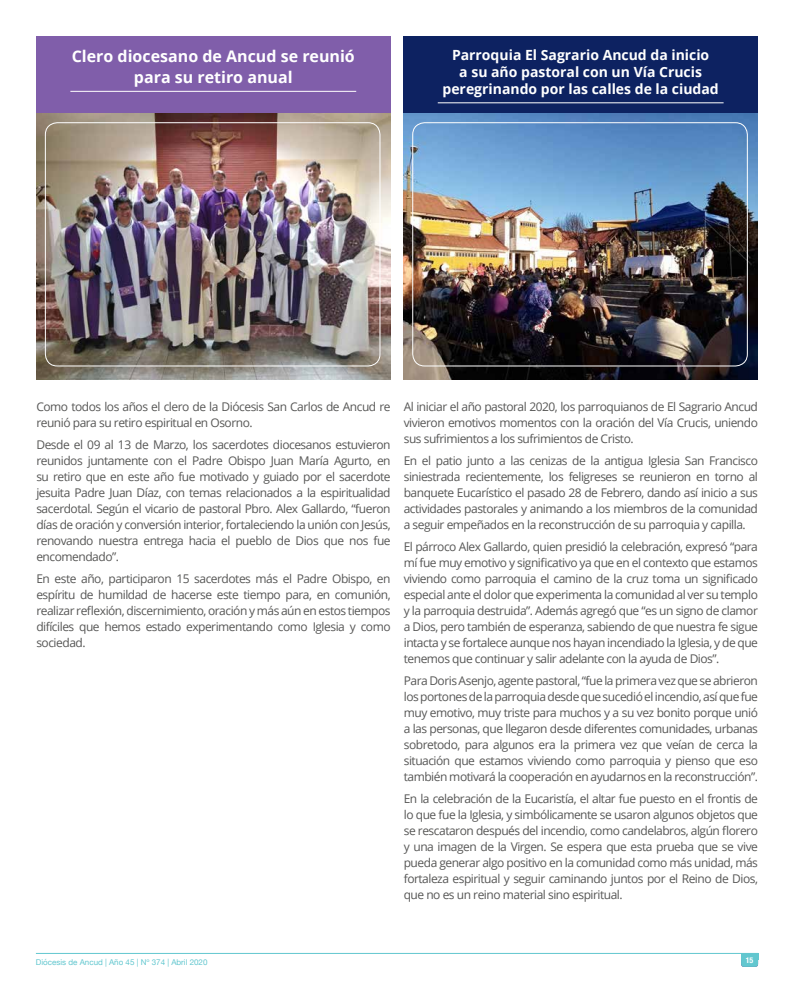
<style>
.page{position:relative;width:794px;height:993px;background:#fff}
.page>*{position:absolute;margin:0;border:0;box-sizing:border-box;transform-origin:0 0}
.t1{font:700 16px/21px "Open Sans";color:#fff;text-align:center}
.t2{font:700 14px/17px "Open Sans";color:#fff;text-align:center}
.t3{font:12px/16px "Open Sans";letter-spacing:-.04em;color:#575756;text-align:justify}
.t4{font:8px "Helvetica Neue";color:#62c7cf}
.t5{font:700 condensed 8px "Helvetica Neue";color:#fff}
</style>
<div class="page">
<hr style="left:36px;top:952px;width:722px;height:1px;background:#62c7cf">
<div style="left:741px;top:953px;width:17px;height:6px;background:#62c7cf"></div>
<div style="left:741px;top:953px;width:17px;height:13px;background:#62c7cf;border-radius:3px"></div>
<div style="left:36px;top:36px;width:354px;height:343px;background:#805eaa"></div>
<hr style="left:70px;top:91px;width:286px;height:1px;background:#fff">
<img style="left:36px;top:113px;width:354px;height:266px">
<div style="left:45px;top:122px;width:335px;height:244px;border:1px solid #fff;border-radius:12px"></div>
<div style="left:404px;top:36px;width:354px;height:343px;background:#0d2261"></div>
<hr style="left:438px;top:103px;width:285px;height:1px;background:#fff">
<img style="left:404px;top:113px;width:354px;height:266px">
<div style="left:412px;top:122px;width:336px;height:244px;border:1px solid #fff;border-radius:12px"></div>
<h1 class="t1" style="left:72px;top:45px;width:285px">Clero diocesano de Ancud se reunió para su retiro anual</h1>
<p class="t2" style="left:442px;top:46px;width:278px">Parroquia El Sagrario Ancud da inicio<br>a su año pastoral con un Vía Crucis peregrinando por las calles de la ciudad</p>
<p class="t3" style="left:36px;top:398px;width:356px">Como todos los años el clero de la Diócesis San Carlos de Ancud re reunió para su retiro espiritual en Osorno.</p>
<p class="t3" style="left:36px;top:436px;width:356px">Desde el 09 al 13 de Marzo, los sacerdotes diocesanos estuvieron reunidos juntamente con el Padre Obispo Juan María Agurto, en su retiro que en este año fue motivado y guiado por el sacerdote jesuita Padre Juan Díaz, con temas relacionados a la espiritualidad sacerdotal. Según el vicario de pastoral Pbro. Alex Gallardo, “fueron días de oración y conversión interior, fortaleciendo la unión con Jesús, renovando nuestra entrega hacia el pueblo de Dios que nos fue encomendado”.</p>
<p class="t3" style="left:36px;top:570px;width:356px">En este año, participaron 15 sacerdotes más el Padre Obispo, en espíritu de humildad de hacerse este tiempo para, en comunión, realizar reflexión, discernimiento, oración y más aún en estos tiempos difíciles que hemos estado experimentando como Iglesia y como sociedad.</p>
<p class="t3" style="left:404px;top:398px;width:356px">Al iniciar el año pastoral 2020, los parroquianos de El Sagrario Ancud vivieron emotivos momentos con la oración del Vía Crucis, uniendo sus sufrimientos a los sufrimientos de Cristo.</p>
<p class="t3" style="left:404px;top:452px;width:356px">En el patio junto a las cenizas de la antigua Iglesia San Francisco siniestrada recientemente, los feligreses se reunieron en torno al banquete Eucarístico el pasado 28 de Febrero, dando así inicio a sus actividades pastorales y animando a los miembros de la comunidad a seguir empeñados en la reconstrucción de su parroquia y capilla.</p>
<p class="t3" style="left:404px;top:538px;width:356px">El párroco Alex Gallardo, quien presidió la celebración, expresó “para mí fue muy emotivo y significativo ya que en el contexto que estamos viviendo como parroquia el camino de la cruz toma un significado especial ante el dolor que experimenta la comunidad al ver su templo y la parroquia destruida”. Además agregó que “es un signo de clamor a Dios, pero también de esperanza, sabiendo de que nuestra fe sigue intacta y se fortalece aunque nos hayan incendiado la Iglesia, y de que tenemos que continuar y salir adelante con la ayuda de Dios”.</p>
<p class="t3" style="left:404px;top:672px;width:356px">Para Doris Asenjo, agente pastoral, “fue la primera vez que se abrieron los portones de la parroquia desde que sucedió el incendio, así que fue muy emotivo, muy triste para muchos y a su vez bonito porque unió a las personas, que llegaron desde diferentes comunidades, urbanas sobretodo, para algunos era la primera vez que veían de cerca la situación que estamos viviendo como parroquia y pienso que eso también motivará la cooperación en ayudarnos en la reconstrucción”.</p>
<p class="t3" style="left:404px;top:790px;width:356px">En la celebración de la Eucaristía, el altar fue puesto en el frontis de lo que fue la Iglesia, y simbólicamente se usaron algunos objetos que se rescataron después del incendio, como candelabros, algún florero y una imagen de la Virgen. Se espera que esta prueba que se vive pueda generar algo positivo en la comunidad como más unidad, más fortaleza espiritual y seguir caminando juntos por el Reino de Dios, que no es un reino material sino espiritual.</p>
<p class="t4" style="left:36px;top:956px;width:173px">Diócesis de Ancud | Año 45 | Nº 374 | Abril 2020</p>
<p class="t5" style="left:745px;top:953px;width:9px">15</p>
</div>
